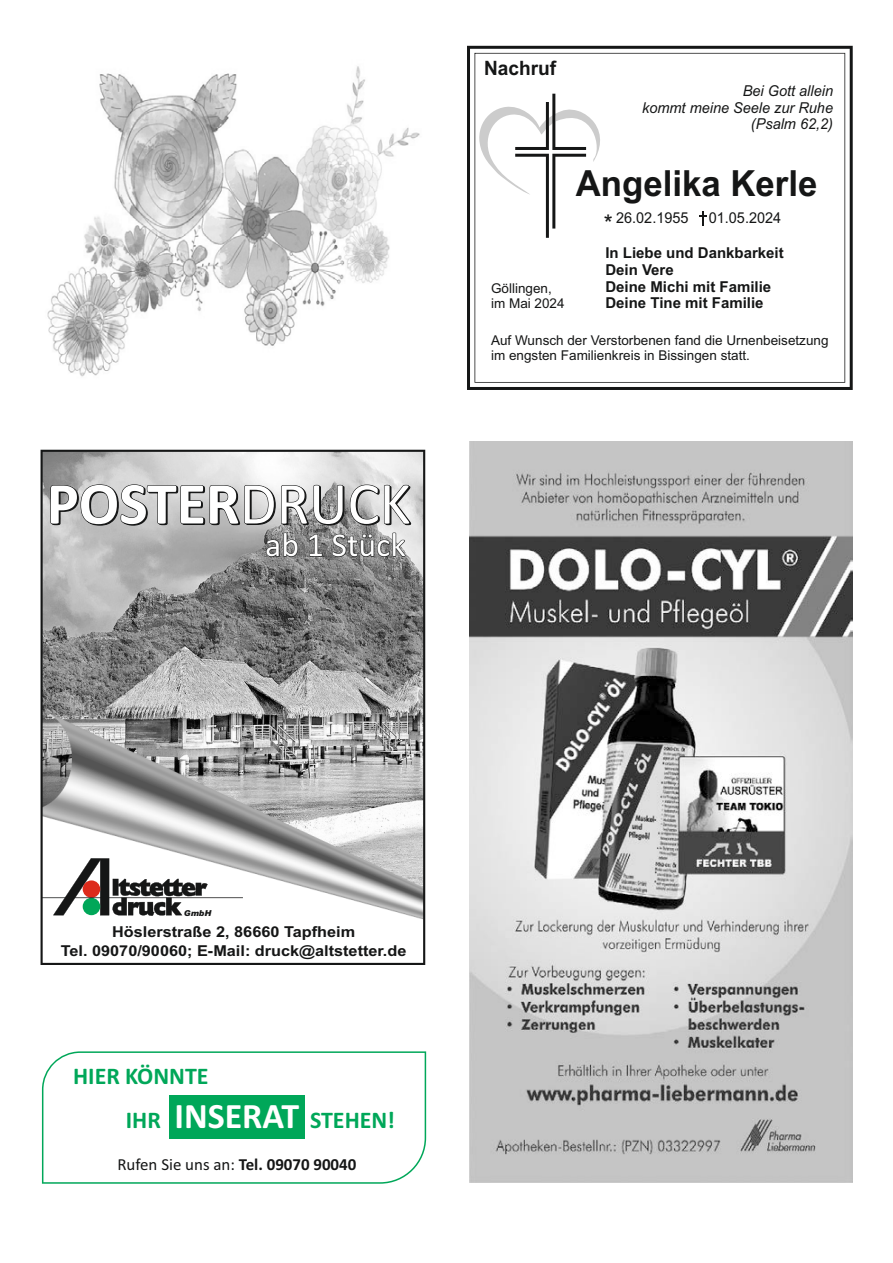
<style>
.page{position:relative;width:893px;height:1263px;background:#fff}
.page>*{position:absolute;margin:0;border:0;box-sizing:border-box;transform-origin:0 0}
.t1{font:700 60px "Calibri";color:#fff}
.t2{font:700 36px "Arial";color:#151616}
.t3{font:33.75px "Calibri";color:#fff}
.t4{font:700 24px "Calibri";color:#00a759}
.t5{font:24px "Arial";color:#151616}
.t6{font:700 19.8px "Arial";color:#151616}
.t7{font:16.95px "Calibri";color:#151616}
.t8{font:700 15px/18.9px "Arial Narrow";color:#151616;text-align:center;scale:1.32 1}
.t9{font:700 15px/16.8px "Arial";color:#151616}
.t10{font:italic 15px/16.8px "Arial";color:#151616;text-align:right}
.t11{font:15px "Arial";color:#151616}
.t12{font:13.5px/15.1px "Arial";color:#151616}
.t13{font:italic 900 8.1px "Arial";color:#151616}
.s1{font-weight:400}
.s2{font-size:36px;color:#fff}
.s3{font-weight:700}
</style>
<div class="page">
<svg style="left:467px;top:46px;width:386px;height:344px"></svg>
<svg style="left:474px;top:53px;width:371px;height:330px"></svg>
<svg style="left:699px;top:211px;width:8px;height:14px"></svg>
<svg style="left:471px;top:94px;width:132px;height:144px"></svg>
<svg style="left:41px;top:450px;width:384px;height:515px"></svg>
<svg style="left:53px;top:858px;width:155px;height:58px"></svg>
<div style="left:83px;top:898px;width:17px;height:17px;background:#00a759;border-radius:50%"></div>
<div style="left:83px;top:880px;width:17px;height:18px;background:#dd2b1c;border-radius:50%"></div>
<hr style="left:42px;top:897px;width:201px;height:1px;background:#151616">
<svg style="left:50px;top:484px;width:362px;height:42px;background:#999"></svg>
<svg style="left:266px;top:532px;width:33px;height:26px"></svg>
<svg style="left:308px;top:533px;width:15px;height:24px"></svg>
<svg style="left:331px;top:532px;width:75px;height:27px;background:#767777"></svg>
<img style="left:470px;top:441px;width:382px;height:742px">
<img style="left:47px;top:66px;width:373px;height:311px">
<svg style="left:42px;top:1051px;width:384px;height:133px"></svg>
<h1 class="t1" style="left:47px;top:478px;width:365px">POSTER<span class="s1">DRUCK</span></h1>
<h3 class="t3" style="left:265px;top:531px;width:142px">ab 1 Stück</h3>
<h3 class="t6" style="left:484px;top:61px;width:74px">Nachruf</h3>
<p class="t10" style="left:642px;top:84px;width:192px">Bei Gott allein<br>kommt meine Seele zur Ruhe (Psalm 62,2)</p>
<h2 class="t2" style="left:576px;top:169px;width:243px">Angelika Kerle</h2>
<p class="t11" style="left:616px;top:213px;width:74px">26.02.1955</p>
<p class="t11" style="left:709px;top:213px;width:74px">01.05.2024</p>
<h3 class="t5" style="left:604px;top:215px;width:11px">*</h3>
<p class="t9" style="left:605px;top:246px;width:180px">In Liebe und Dankbarkeit<br>Dein Vere<br>Deine Michi mit Familie<br>Deine Tine mit Familie</p>
<p class="t12" style="left:491px;top:334px;width:339px">Auf Wunsch der Verstorbenen fand die Urnenbeisetzung im engsten Familienkreis in Bissingen statt.</p>
<p class="t12" style="left:491px;top:282px;width:75px">Göllingen, im Mai 2024</p>
<p class="t13" style="left:184px;top:909px;width:29px">GmbH</p>
<p class="t8" style="left:61px;top:924px;width:263px">Höslerstraße 2, 86660 Tapfheim<br>Tel. 09070/90060; E-Mail: druck@altstetter.de</p>
<h3 class="t4" style="left:73px;top:1066px;width:137px">HIER KÖNNTE</h3>
<h3 class="t4" style="left:126px;top:1110px;width:271px">IHR <span class="s2">INSERAT</span> STEHEN!</h3>
<p class="t7" style="left:117px;top:1157px;width:240px">Rufen Sie uns an: <span class="s3">Tel. 09070 90040</span></p>
</div>
